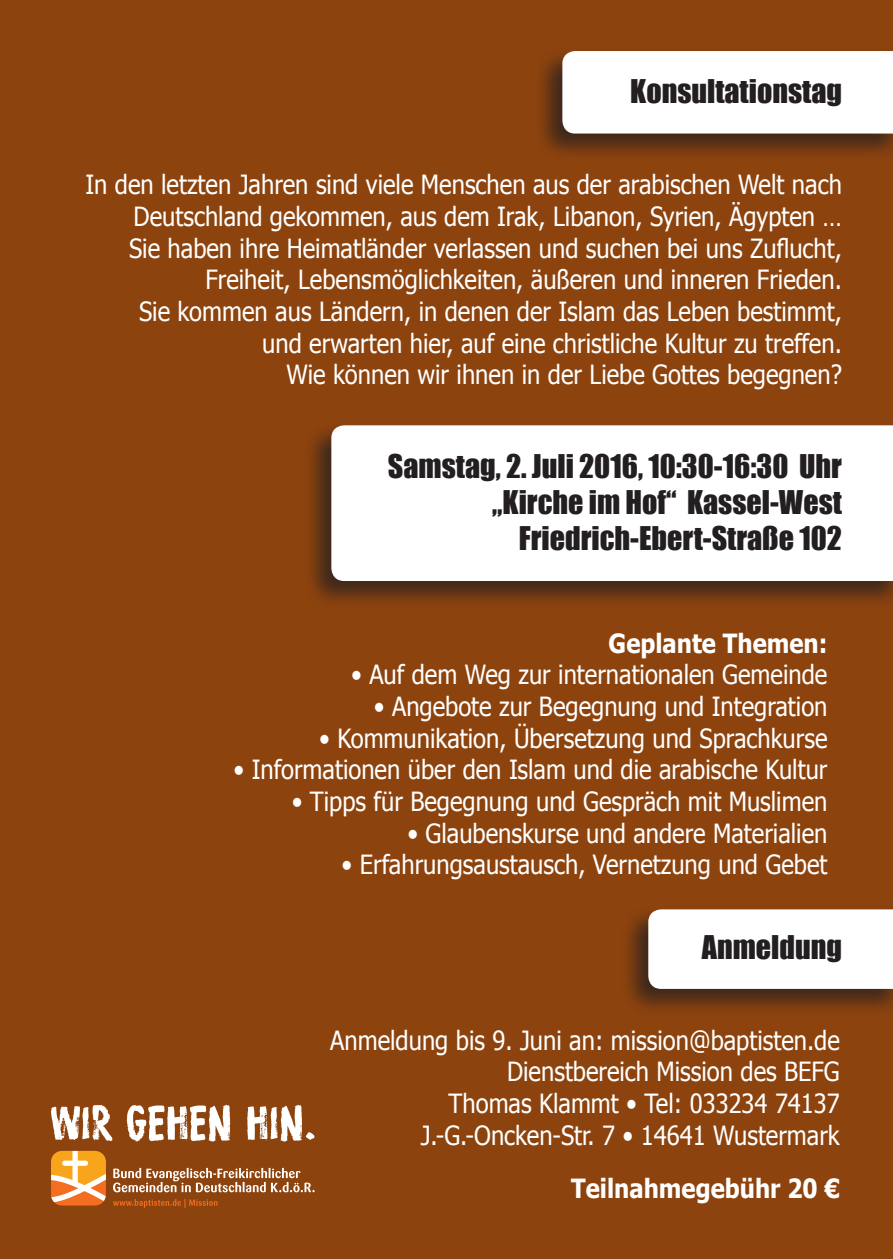
<style>
.page{position:relative;width:893px;height:1259px;background:#8d430e}
.page>*{position:absolute;margin:0;border:0;box-sizing:border-box;transform-origin:0 0}
.t1{font:30px/36px "Impact";color:#231f20;text-align:right}
.t2{font:26.4px/31.8px "Tahoma";color:#fff;text-align:right;scale:.9 1}
.t3{font:700 26.4px "Tahoma";color:#fff;scale:.9 1}
</style>
<div class="page">
<div style="left:534px;top:47px;width:359px;height:115px;background:#231f20;opacity:.75"></div>
<div style="left:562px;top:51px;width:331px;height:83px;background:#fff"></div>
<div style="left:620px;top:905px;width:273px;height:112px;background:#231f20;opacity:.75"></div>
<div style="left:648px;top:909px;width:245px;height:80px;background:#fff"></div>
<svg style="left:51px;top:1105px;width:61px;height:36px"></svg>
<svg style="left:127px;top:1104px;width:103px;height:38px"></svg>
<svg style="left:247px;top:1104px;width:68px;height:38px"></svg>
<svg style="left:113px;top:1199px;width:105px;height:8px"></svg>
<svg style="left:113px;top:1168px;width:202px;height:24px"></svg>
<svg style="left:51px;top:1151px;width:55px;height:54px;background:#f5ac5c"></svg>
<div style="left:303px;top:421px;width:590px;height:189px;background:#231f20;opacity:.75"></div>
<div style="left:331px;top:425px;width:562px;height:156px;background:#fff"></div>
<p class="t1" style="left:630px;top:73px;width:213px">Konsultationstag</p>
<p class="t2" style="left:85px;top:167px;width:842px">In den letzten Jahren sind viele Menschen aus der arabischen Welt nach Deutschland gekommen, aus dem Irak, Libanon, Syrien, Ägypten …<br>Sie haben ihre Heimatländer verlassen und suchen bei uns Zuflucht, Freiheit, Lebensmöglichkeiten, äußeren und inneren Frieden.<br>Sie kommen aus Ländern, in denen der Islam das Leben bestimmt,<br>und erwarten hier, auf eine christliche Kultur zu treffen.<br>Wie können wir ihnen in der Liebe Gottes begegnen?</p>
<p class="t1" style="left:388px;top:447px;width:455px">Samstag, 2. Juli 2016, 10:30-16:30 Uhr „Kirche im Hof“ Kassel-West<br>Friedrich-Ebert-Straße 102</p>
<p class="t3" style="left:609px;top:624px;width:245px">Geplante Themen:</p>
<p class="t2" style="left:351px;top:657px;width:531px">• Auf dem Weg zur internationalen Gemeinde</p>
<p class="t2" style="left:374px;top:689px;width:506px">• Angebote zur Begegnung und Integration</p>
<p class="t2" style="left:319px;top:721px;width:566px">• Kommunikation, Übersetzung und Sprachkurse</p>
<p class="t2" style="left:234px;top:752px;width:661px">• Informationen über den Islam und die arabische Kultur</p>
<p class="t2" style="left:292px;top:784px;width:597px">• Tipps für Begegnung und Gespräch mit Muslimen</p>
<p class="t2" style="left:407px;top:816px;width:468px">• Glaubenskurse und andere Materialien</p>
<p class="t2" style="left:342px;top:847px;width:541px">• Erfahrungsaustausch, Vernetzung und Gebet</p>
<p class="t1" style="left:702px;top:928px;width:142px">Anmeldung</p>
<p class="t2" style="left:330px;top:1022px;width:568px">Anmeldung bis 9. Juni an: mission@baptisten.de Dienstbereich Mission des BEFG<br>Thomas Klammt • Tel: 033234 74137<br>J.-G.-Oncken-Str. 7 • 14641 Wustermark</p>
<p class="t3" style="left:571px;top:1169px;width:300px">Teilnahmegebühr 20 €</p>
</div>
